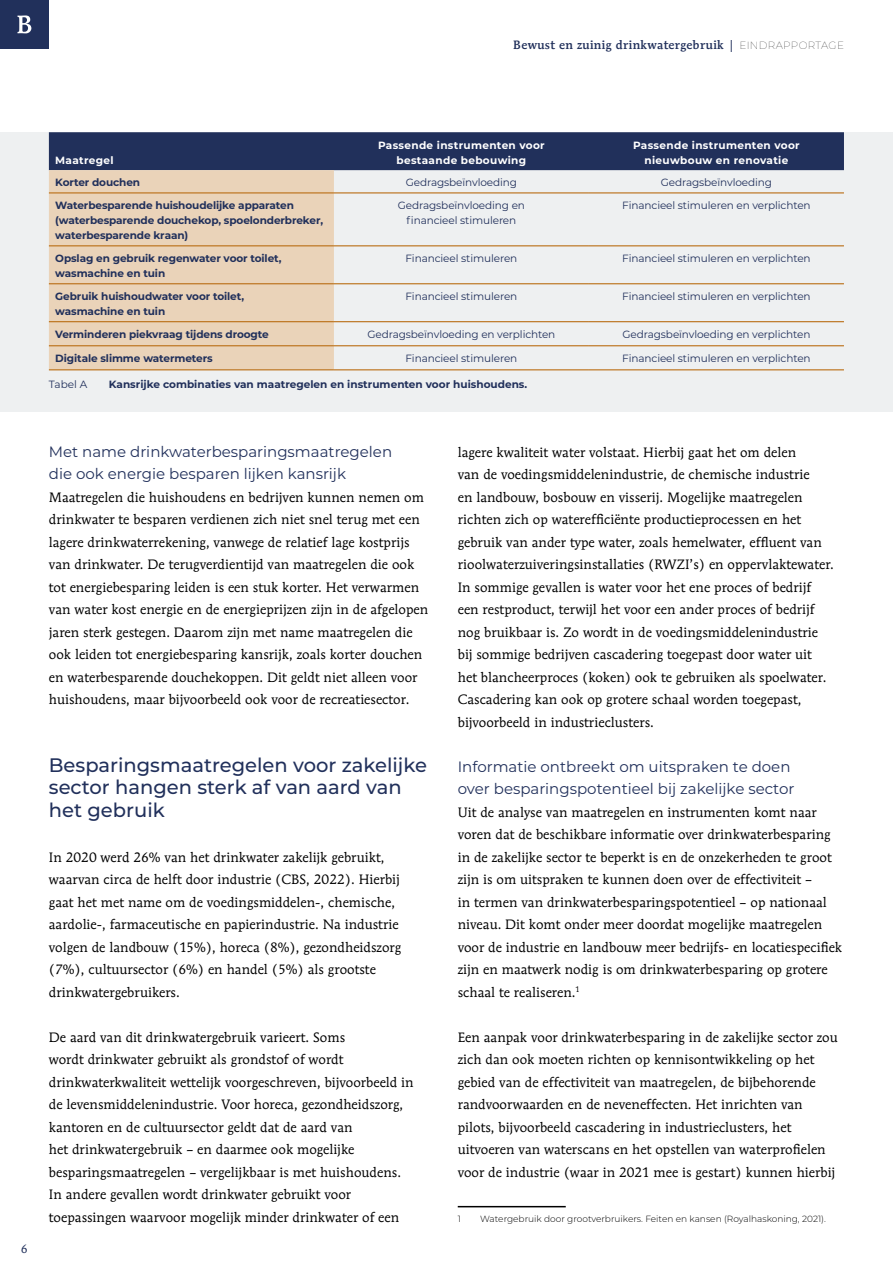
<style>
.page{position:relative;width:893px;height:1263px;background:#fff}
.page>*{position:absolute;margin:0;border:0;box-sizing:border-box;transform-origin:0 0}
.Kop_2_zonder_insprin{font:500 19.5px/22.5px "Montserrat";color:#21305b}
.Kop_3_zonder{font:15px/22.5px "Montserrat";color:#21305b}
.Brood{font:13.5px/22.5px "Mendoza Roman Std";color:#000}
.Brood_zonder{font:13.5px/22.5px "Mendoza Roman Std";color:#000}
.t1{font:500 12px "Mendoza Roman Std";letter-spacing:.03em;color:#21305b}
.t2{font:12px "Mendoza Roman Std";color:#21305b}
.Tabel_inhoudscel{font:10.5px/15px "Montserrat";letter-spacing:-.01em;color:#21305b;text-align:center}
.Tabel_subkopje_links{font:700 10.5px/15px "Montserrat";letter-spacing:-.01em;color:#21305b}
.Tabel_kopcel_boven{font:700 10.5px/15px "Montserrat";letter-spacing:.03em;color:#fff;text-align:center}
.Figuurtitel{font:700 10.5px "Montserrat";color:#21305b}
.Figuurtitel-2{font:10.5px "Montserrat";color:#21305b}
.Voettekst{font:300 9px "Montserrat";color:#000}
.s1{font-family:"Montserrat";font-weight:100;font-size:10.5px;color:#000}
</style>
<div class="page">
<div style="left:0;top:132px;width:893px;height:280px;background:#eef0f1"></div>
<div style="left:0;top:0;width:49px;height:49px;background:#21305b"></div>
<svg style="left:17px;top:15px;width:14px;height:18px"></svg>
<div style="left:49px;top:132px;width:795px;height:38px;background:#21305b"></div>
<div style="left:49px;top:170px;width:285px;height:199px;background:#ead3b9"></div>
<hr style="left:49px;top:192px;width:285px;height:1px;background:#ba6e15">
<hr style="left:334px;top:192px;width:255px;height:1px;background:#ba6e15">
<hr style="left:589px;top:192px;width:255px;height:1px;background:#ba6e15">
<hr style="left:49px;top:245px;width:285px;height:1px;background:#ba6e15">
<hr style="left:334px;top:245px;width:255px;height:1px;background:#ba6e15">
<hr style="left:589px;top:245px;width:255px;height:1px;background:#ba6e15">
<hr style="left:49px;top:283px;width:285px;height:1px;background:#ba6e15">
<hr style="left:334px;top:283px;width:255px;height:1px;background:#ba6e15">
<hr style="left:589px;top:283px;width:255px;height:1px;background:#ba6e15">
<hr style="left:49px;top:321px;width:285px;height:1px;background:#ba6e15">
<hr style="left:334px;top:321px;width:255px;height:1px;background:#ba6e15">
<hr style="left:589px;top:321px;width:255px;height:1px;background:#ba6e15">
<hr style="left:49px;top:345px;width:285px;height:1px;background:#ba6e15">
<hr style="left:334px;top:345px;width:255px;height:1px;background:#ba6e15">
<hr style="left:589px;top:345px;width:255px;height:1px;background:#ba6e15">
<hr style="left:334px;top:369px;width:255px;height:1px;background:#ba6e15">
<hr style="left:589px;top:369px;width:255px;height:1px;background:#ba6e15">
<hr style="left:49px;top:369px;width:285px;height:1px;background:#ba6e15">
<hr style="left:458px;top:1206px;width:108px;height:1px;background:#000">
<p class="t1" style="left:513px;top:37px;width:332px">Bewust en zuinig drinkwatergebruik | <span class="s1">EINDRAPPORTAGE</span></p>
<p class="t2" style="left:21px;top:1241px;width:8px">6</p>
<p class="Tabel_kopcel_boven" style="left:55px;top:152px;width:60px">Maatregel</p>
<p class="Tabel_kopcel_boven" style="left:378px;top:137px;width:168px">Passende instrumenten voor bestaande bebouwing</p>
<p class="Tabel_kopcel_boven" style="left:633px;top:137px;width:168px">Passende instrumenten voor nieuwbouw en renovatie</p>
<p class="Tabel_subkopje_links" style="left:55px;top:174px;width:86px">Korter douchen</p>
<p class="Tabel_inhoudscel" style="left:406px;top:175px;width:113px">Gedragsbeïnvloeding</p>
<p class="Tabel_inhoudscel" style="left:661px;top:175px;width:113px">Gedragsbeïnvloeding</p>
<p class="Tabel_subkopje_links" style="left:55px;top:198px;width:269px">Waterbesparende huishoudelijke apparaten (waterbesparende douchekop, spoelonderbreker, waterbesparende kraan)</p>
<p class="Tabel_inhoudscel" style="left:398px;top:198px;width:129px">Gedragsbeïnvloeding en financieel stimuleren</p>
<p class="Tabel_inhoudscel" style="left:622px;top:198px;width:190px">Financieel stimuleren en verplichten</p>
<p class="Tabel_subkopje_links" style="left:55px;top:251px;width:228px">Opslag en gebruik regenwater voor toilet, wasmachine en tuin</p>
<p class="Tabel_inhoudscel" style="left:405px;top:251px;width:113px">Financieel stimuleren</p>
<p class="Tabel_inhoudscel" style="left:622px;top:251px;width:190px">Financieel stimuleren en verplichten</p>
<p class="Tabel_subkopje_links" style="left:55px;top:289px;width:190px">Gebruik huishoudwater voor toilet, wasmachine en tuin</p>
<p class="Tabel_inhoudscel" style="left:405px;top:289px;width:113px">Financieel stimuleren</p>
<p class="Tabel_inhoudscel" style="left:622px;top:289px;width:190px">Financieel stimuleren en verplichten</p>
<p class="Tabel_subkopje_links" style="left:55px;top:326px;width:215px">Verminderen piekvraag tijdens droogte</p>
<p class="Tabel_inhoudscel" style="left:367px;top:327px;width:189px">Gedragsbeïnvloeding en verplichten</p>
<p class="Tabel_inhoudscel" style="left:622px;top:327px;width:189px">Gedragsbeïnvloeding en verplichten</p>
<p class="Tabel_subkopje_links" style="left:55px;top:351px;width:159px">Digitale slimme watermeters</p>
<p class="Tabel_inhoudscel" style="left:405px;top:351px;width:113px">Financieel stimuleren</p>
<p class="Tabel_inhoudscel" style="left:622px;top:351px;width:190px">Financieel stimuleren en verplichten</p>
<p class="Figuurtitel-2" style="left:49px;top:377px;width:40px">Tabel A</p>
<p class="Figuurtitel" style="left:109px;top:377px;width:420px">Kansrijke combinaties van maatregelen en instrumenten voor huishoudens.</p>
<h3 class="Kop_3_zonder" style="left:49px;top:439px;width:345px">Met name drinkwaterbesparingsmaatregelen die ook energie besparen lijken kansrijk</h3>
<p class="Brood_zonder" style="left:49px;top:485px;width:381px">Maatregelen die huishoudens en bedrijven kunnen nemen om drinkwater te besparen verdienen zich niet snel terug met een lagere drinkwaterrekening, vanwege de relatief lage kostprijs van drinkwater. De terugverdientijd van maatregelen die ook tot energiebesparing leiden is een stuk korter. Het verwarmen van water kost energie en de energieprijzen zijn in de afgelopen jaren sterk gestegen. Daarom zijn met name maatregelen die ook leiden tot energiebesparing kansrijk, zoals korter douchen en waterbesparende douchekoppen. Dit geldt niet alleen voor huishoudens, maar bijvoorbeeld ook voor de recreatiesector.</p>
<h2 class="Kop_2_zonder_insprin" style="left:49px;top:753px;width:380px">Besparingsmaatregelen voor zakelijke sector hangen sterk af van aard van het gebruik</h2>
<p class="Brood_zonder" style="left:49px;top:845px;width:354px">In 2020 werd 26% van het drinkwater zakelijk gebruikt, waarvan circa de helft door industrie (CBS, 2022). Hierbij gaat het met name om de voedingsmiddelen-, chemische, aardolie-, farmaceutische en papierindustrie. Na industrie volgen de landbouw (15%), horeca (8%), gezondheidszorg (7%), cultuursector (6%) en handel (5%) als grootste drinkwatergebruikers.</p>
<p class="Brood" style="left:49px;top:1025px;width:366px">De aard van dit drinkwatergebruik varieert. Soms<br>wordt drinkwater gebruikt als grondstof of wordt drinkwaterkwaliteit wettelijk voorgeschreven, bijvoorbeeld in de levensmiddelenindustrie. Voor horeca, gezondheidszorg, kantoren en de cultuursector geldt dat de aard van<br>het drinkwatergebruik – en daarmee ook mogelijke besparingsmaatregelen – vergelijkbaar is met huishoudens.<br>In andere gevallen wordt drinkwater gebruikt voor toepassingen waarvoor mogelijk minder drinkwater of een</p>
<p class="Brood" style="left:458px;top:440px;width:378px">lagere kwaliteit water volstaat. Hierbij gaat het om delen<br>van de voedingsmiddelenindustrie, de chemische industrie<br>en landbouw, bosbouw en visserij. Mogelijke maatregelen richten zich op waterefficiënte productieprocessen en het gebruik van ander type water, zoals hemelwater, effluent van rioolwaterzuiveringsinstallaties (RWZI’s) en oppervlaktewater.<br>In sommige gevallen is water voor het ene proces of bedrijf een restproduct, terwijl het voor een ander proces of bedrijf nog bruikbaar is. Zo wordt in de voedingsmiddelenindustrie bij sommige bedrijven cascadering toegepast door water uit het blancheerproces (koken) ook te gebruiken als spoelwater.<br>Cascadering kan ook op grotere schaal worden toegepast, bijvoorbeeld in industrieclusters.</p>
<h3 class="Kop_3_zonder" style="left:458px;top:754px;width:338px">Informatie ontbreekt om uitspraken te doen over besparingspotentieel bij zakelijke sector</h3>
<p class="Brood_zonder" style="left:458px;top:800px;width:386px">Uit de analyse van maatregelen en instrumenten komt naar voren dat de beschikbare informatie over drinkwaterbesparing in de zakelijke sector te beperkt is en de onzekerheden te groot zijn is om uitspraken te kunnen doen over de effectiviteit –<br>in termen van drinkwaterbesparingspotentieel – op nationaal niveau. Dit komt onder meer doordat mogelijke maatregelen voor de industrie en landbouw meer bedrijfs- en locatiespecifiek zijn en maatwerk nodig is om drinkwaterbesparing op grotere schaal te realiseren.<sup>1</sup></p>
<p class="Brood" style="left:458px;top:1025px;width:382px">Een aanpak voor drinkwaterbesparing in de zakelijke sector zou zich dan ook moeten richten op kennisontwikkeling op het gebied van de effectiviteit van maatregelen, de bijbehorende randvoorwaarden en de neveneffecten. Het inrichten van pilots, bijvoorbeeld cascadering in industrieclusters, het uitvoeren van waterscans en het opstellen van waterprofielen voor de industrie (waar in 2021 mee is gestart) kunnen hierbij</p>
<p class="Voettekst" style="left:458px;top:1212px;width:5px">1</p>
<p class="Voettekst" style="left:480px;top:1212px;width:347px">Watergebruik door grootverbruikers. Feiten en kansen (Royalhaskoning, 2021).</p>
</div>
